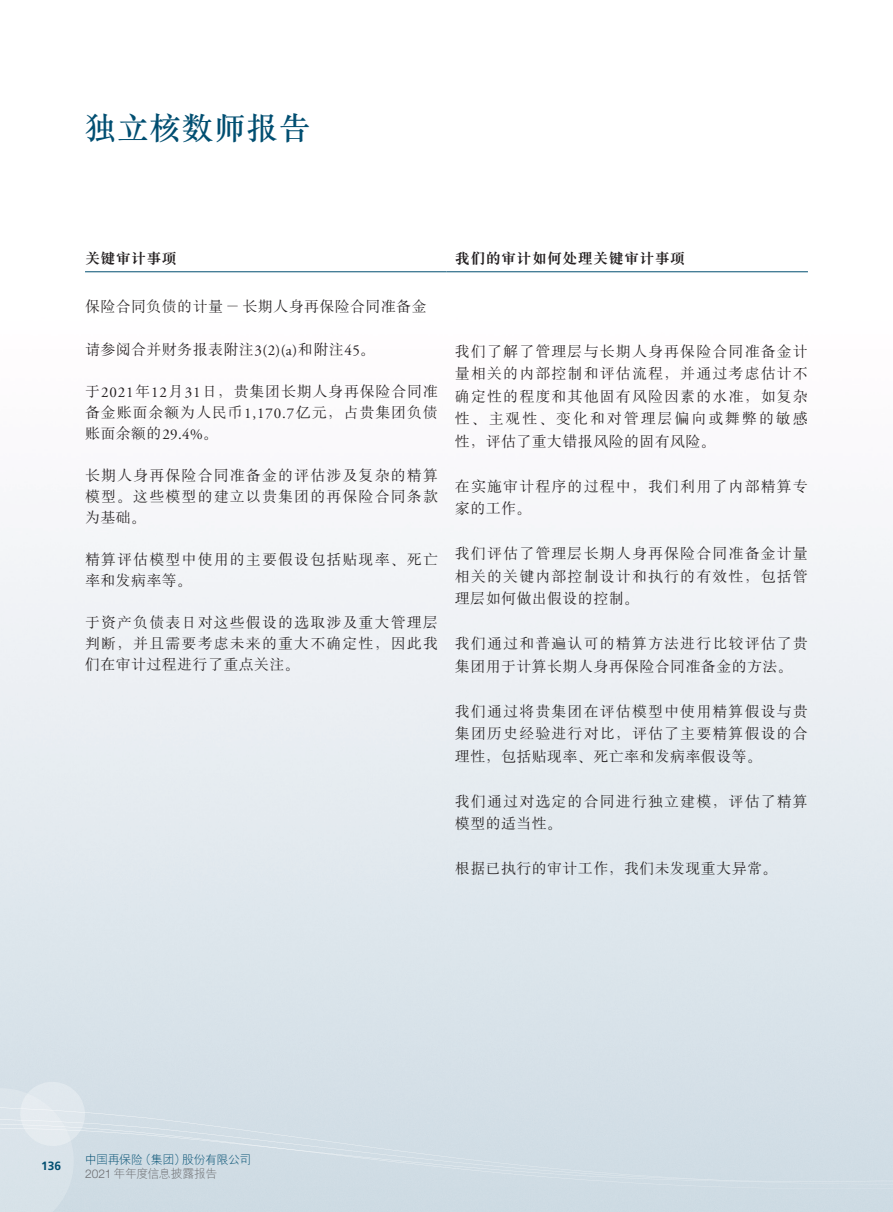
<style>
.page{position:relative;width:893px;height:1212px;background:#fff}
.page>*{position:absolute;margin:0;border:0;box-sizing:border-box;transform-origin:0 0}
.t1{font:500 31.5px "M Sung PRC";letter-spacing:.025em;color:#004e71}
.t2{font:300 15px/22.5px "M Sung PRC";letter-spacing:.075em;color:#231f20;text-align:justify}
.t3{font:300 15px "M Sung PRC";letter-spacing:.025em;color:#231f20}
.t4{font:700 15px "M Sung PRC";letter-spacing:.025em;color:#231f20}
.t5{font:300 12px/13.5px "M Hei PRC";letter-spacing:-.04em;color:#004e71}
.t6{font:700 12px "Frutiger LT Std";color:#004e71}
.s1{font-family:"Adobe Garamond Pro";font-weight:400}
.s2{font-family:"Helvetica Neue LT Std";color:#6c6d70}
.s3{color:#6c6d70}
</style>
<div class="page">
<div style="left:0;top:1064px;width:893px;height:148px;background:#d2dee6"></div>
<hr style="left:85px;top:271px;width:361px;height:1px;background:#004e71">
<hr style="left:446px;top:271px;width:362px;height:1px;background:#004e71">
<h1 class="t1" style="left:85px;top:113px;width:227px">独立核数师报告</h1>
<p class="t4" style="left:85px;top:251px;width:93px">关键审计事项</p>
<p class="t4" style="left:455px;top:251px;width:232px">我们的审计如何处理关键审计事项</p>
<p class="t3" style="left:85px;top:299px;width:343px">保险合同负债的计量－长期人身再保险合同准备金</p>
<p class="t3" style="left:85px;top:342px;width:292px">请参阅合并财务报表附注<span class="s1">3(2)(a)</span>和附注<span class="s1">45</span>。</p>
<p class="t2" style="left:85px;top:381px;width:354px;line-height:21px">于<span class="s1">2021</span>年<span class="s1">12</span>月<span class="s1">31</span>日，贵集团长期人身再保险合同准备金账面余额为人民币<span class="s1">1,170.7</span>亿元，占贵集团负债账面余额的<span class="s1">29.4%</span>。</p>
<p class="t2" style="left:85px;top:465px;width:354px;line-height:21px">长期人身再保险合同准备金的评估涉及复杂的精算模型。这些模型的建立以贵集团的再保险合同条款为基础。</p>
<p class="t2" style="left:85px;top:549px;width:354px;line-height:21px">精算评估模型中使用的主要假设包括贴现率、死亡率和发病率等。</p>
<p class="t2" style="left:85px;top:612px;width:354px;line-height:21px">于资产负债表日对这些假设的选取涉及重大管理层判断，并且需要考虑未来的重大不确定性，因此我们在审计过程进行了重点关注。</p>
<p class="t2" style="left:455px;top:340px;width:354px">我们了解了管理层与长期人身再保险合同准备金计量相关的内部控制和评估流程，并通过考虑估计不确定性的程度和其他固有风险因素的水准，如复杂性、主观性、变化和对管理层偏向或舞弊的敏感性，评估了重大错报风险的固有风险。</p>
<p class="t2" style="left:455px;top:475px;width:354px">在实施审计程序的过程中，我们利用了内部精算专家的工作。</p>
<p class="t2" style="left:455px;top:542px;width:354px">我们评估了管理层长期人身再保险合同准备金计量相关的关键内部控制设计和执行的有效性，包括管理层如何做出假设的控制。</p>
<p class="t2" style="left:455px;top:632px;width:354px">我们通过和普遍认可的精算方法进行比较评估了贵集团用于计算长期人身再保险合同准备金的方法。</p>
<p class="t2" style="left:455px;top:700px;width:354px">我们通过将贵集团在评估模型中使用精算假设与贵集团历史经验进行对比，评估了主要精算假设的合理性，包括贴现率、死亡率和发病率假设等。</p>
<p class="t2" style="left:455px;top:790px;width:354px">我们通过对选定的合同进行独立建模，评估了精算模型的适当性。</p>
<p class="t3" style="left:455px;top:861px;width:324px">根据已执行的审计工作，我们未发现重大异常。</p>
<p class="t6" style="left:41px;top:1159px;width:22px">136</p>
<p class="t5" style="left:85px;top:1152px;width:167px">中国再保险（集团）股份有限公司<br><span class="s2">2021</span> <span class="s3">年年度信息披露报告</span></p>
</div>
